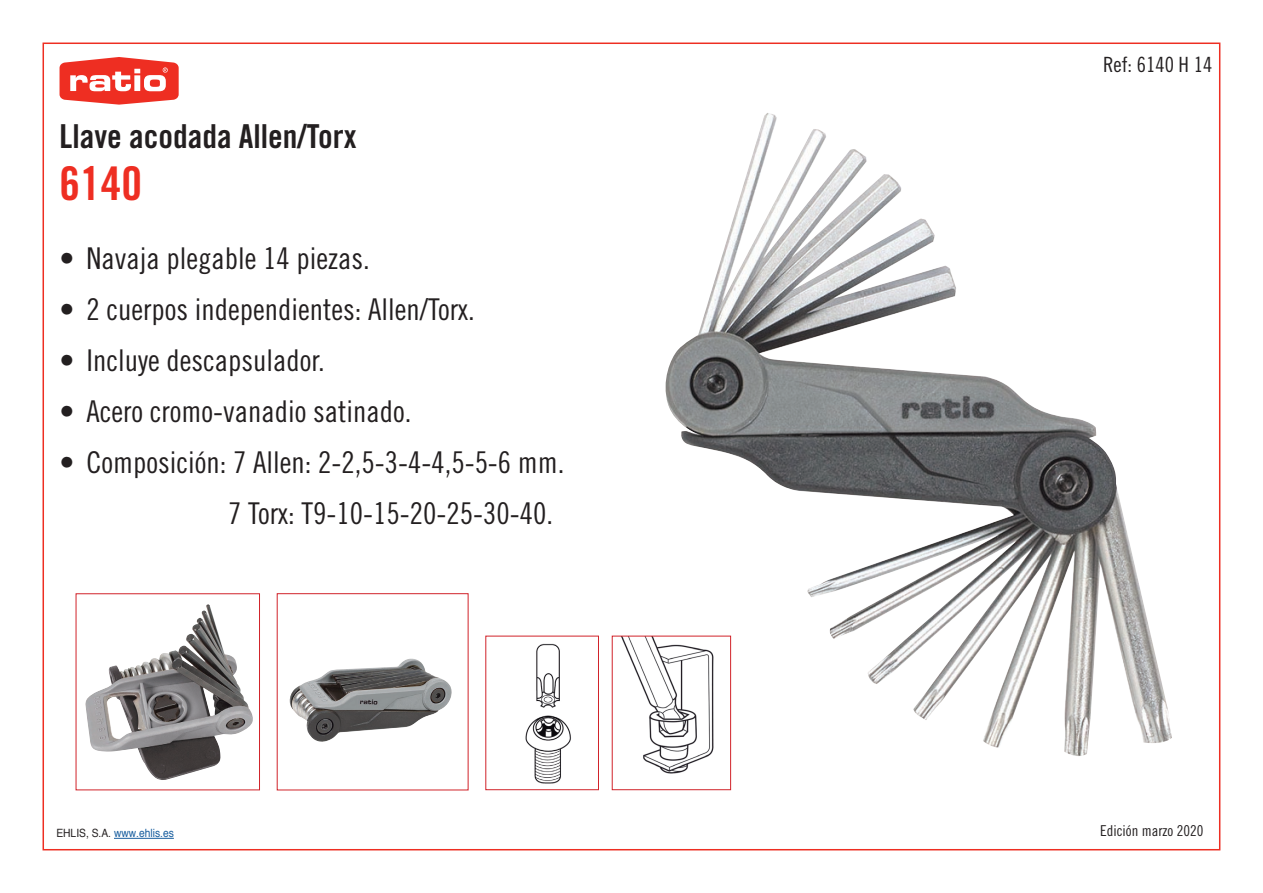
<style>
.page{position:relative;width:1263px;height:893px;background:#fff}
.page>*{position:absolute;margin:0;border:0;box-sizing:border-box;transform-origin:0 0}
.t1{font:46.5px "Trade Gothic LT Std Bd Cn 20";color:#ee2e22}
.t2{font:33px "Trade Gothic LT Std Bd Cn 20";color:#231f20}
.t3{font:30px/51px "Trade Gothic LT Std Cn 18";color:#231f20}
.t4{font:21px "Trade Gothic LT Std Cn 18";color:#231f20}
.t5{font:15px "Trade Gothic LT Std Cn 18";color:#231f20}
.t6{font:11.4px "Helvetica";color:#175d9e;scale:.9 1}
.s1{color:#231f20}
</style>
<div class="page">
<svg style="left:60px;top:57px;width:119px;height:48px"></svg>
<hr style="left:114px;top:838px;width:60px;height:1px;background:#175d9e">
<img style="left:664px;top:113px;width:508px;height:644px">
<img style="left:85px;top:604px;width:168px;height:176px">
<div style="left:76px;top:593px;width:184px;height:197px;border:1px solid #d1232a"></div>
<img style="left:290px;top:659px;width:162px;height:83px">
<img style="left:525px;top:643px;width:46px;height:141px">
<div style="left:485px;top:636px;width:114px;height:154px;border:1px solid #d1232a"></div>
<img style="left:621px;top:638px;width:108px;height:136px">
<div style="left:612px;top:636px;width:119px;height:154px;border:1px solid #d1232a"></div>
<p class="t2" style="left:60px;top:116px;width:299px">Llave acodada Allen/Torx</p>
<h1 class="t1" style="left:60px;top:155px;width:84px">6140</h1>
<p class="t3" style="left:60px;top:233px;width:312px">• Navaja plegable 14 piezas.</p>
<p class="t3" style="left:60px;top:284px;width:417px">• 2 cuerpos independientes: Allen/Torx.</p>
<p class="t3" style="left:60px;top:335px;width:267px">• Incluye descapsulador.</p>
<p class="t3" style="left:60px;top:386px;width:353px">• Acero cromo-vanadio satinado.</p>
<p class="t3" style="left:228px;top:437px;width:338px;text-indent:-169px">• Composición: 7 Allen: 2-2,5-3-4-4,5-5-6 mm.<br>7 Torx: T9-10-15-20-25-30-40.</p>
<p class="t4" style="left:1103px;top:52px;width:111px">Ref: 6140 H 14</p>
<p class="t6" style="left:56px;top:825px;width:132px"><span class="s1">EHLIS, S.A.</span> www.ehlis.es</p>
<p class="t5" style="left:1100px;top:821px;width:105px">Edición marzo 2020</p>
</div>
